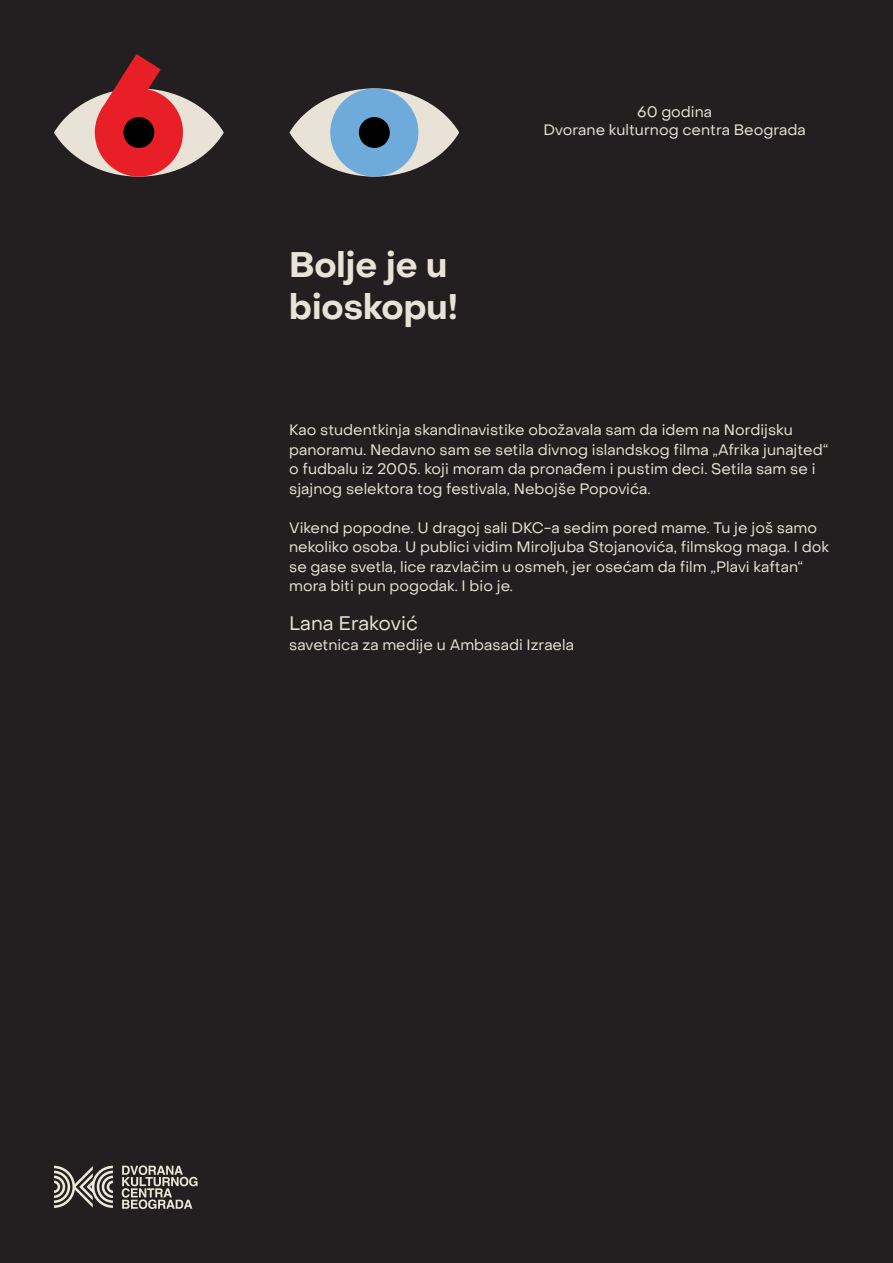
<style>
.page{position:relative;width:893px;height:1263px;background:#231f20}
.page>*{position:absolute;margin:0;border:0;box-sizing:border-box;transform-origin:0 0}
.t1{font:700 35.1px/42px "Object Sans";color:#e8e3d6}
.t2{font:19.5px "Object Sans";color:#e8e3d6}
.t3{font:15px/19.5px "Object Sans";color:#e8e3d6}
</style>
<div class="page">
<svg style="left:54px;top:88px;width:170px;height:89px;fill:#e8e3d6"></svg>
<svg style="left:101px;top:54px;width:60px;height:55px"></svg>
<div style="left:95px;top:88px;width:88px;height:89px;background:#e81f26;border-radius:50%"></div>
<div style="left:123px;top:117px;width:31px;height:31px;background:#000;border-radius:50%"></div>
<svg style="left:289px;top:88px;width:170px;height:89px;fill:#e8e3d6"></svg>
<div style="left:330px;top:88px;width:88px;height:89px;background:#6eabdb;border-radius:50%"></div>
<div style="left:359px;top:117px;width:31px;height:31px;background:#000;border-radius:50%"></div>
<svg style="left:122px;top:1165px;width:76px;height:44px"></svg>
<svg style="left:54px;top:1166px;width:59px;height:42px"></svg>
<h1 class="t1" style="left:289px;top:244px;width:170px">Bolje je u bioskopu!</h1>
<p class="t3" style="left:543px;top:103px;width:264px;line-height:18px;text-align:center">60 godina<br>Dvorane kulturnog centra Beograda</p>
<p class="t3" style="left:289px;top:420px;width:541px">Kao studentkinja skandinavistike obožavala sam da idem na Nordijsku panoramu. Nedavno sam se setila divnog islandskog filma „Afrika junajted“ o fudbalu iz 2005. koji moram da pronađem i pustim deci. Setila sam se i sjajnog selektora tog festivala, Nebojše Popovića.</p>
<p class="t3" style="left:289px;top:518px;width:541px">Vikend popodne. U dragoj sali DKC-a sedim pored mame. Tu je još samo nekoliko osoba. U publici vidim Miroljuba Stojanovića, filmskog maga. I dok se gase svetla, lice razvlačim u osmeh, jer osećam da film „Plavi kaftan“ mora biti pun pogodak. I bio je.</p>
<p class="t2" style="left:289px;top:611px;width:130px">Lana Eraković</p>
<p class="t3" style="left:289px;top:635px;width:286px">savetnica za medije u Ambasadi Izraela</p>
</div>
